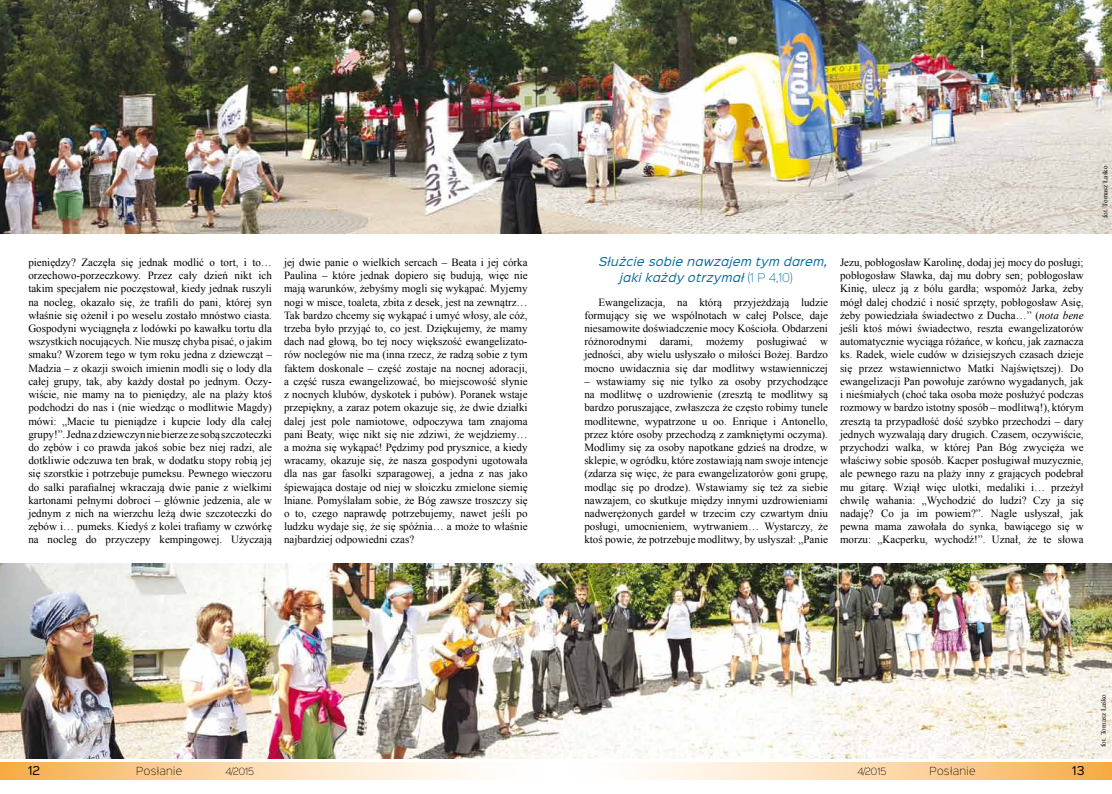
<style>
.page{position:relative;width:1112px;height:794px;background:#fff}
.page>*{position:absolute;margin:0;border:0;box-sizing:border-box;transform-origin:0 0}
.t1{font:11px/13.2px "Times New Roman";color:#000;text-align:justify}
.t2{font:italic 11px/16px "Sinkin Sans 400";letter-spacing:.03em;color:#006897}
.t3{font:11px "Sinkin Sans 400";color:#000}
.t4{font:10px "Sinkin Sans 200 X Light";letter-spacing:.03em;color:#000}
.t5{font:9px "Sinkin Sans 200 X Light";color:#000}
.t6{font:7px "Times New Roman";letter-spacing:.01em;color:#000}
.s1{font-family:"Sinkin Sans 200 X Light";font-style:normal}
.s2{font-style:italic}
</style>
<div class="page">
<img style="left:0;top:0;width:1111px;height:234px">
<img style="left:0;top:563px;width:1111px;height:196px">
<svg style="left:0;top:762px;width:477px;height:17px;background:#fbd7a9"></svg>
<svg style="left:640px;top:763px;width:471px;height:17px;background:#fbd7a9"></svg>
<p class="t1" style="left:28px;top:255px;width:245px">pieniędzy? Zaczęła się jednak modlić o tort, i to… orzechowo-porzeczkowy. Przez cały dzień nikt ich takim specjałem nie poczęstował, kiedy jednak ruszyli na nocleg, okazało się, że trafili do pani, której syn właśnie się ożenił i po weselu zostało mnóstwo ciasta.<br>Gospodyni wyciągnęła z lodówki po kawałku tortu dla wszystkich nocujących. Nie muszę chyba pisać, o jakim smaku? Wzorem tego w tym roku jedna z dziewcząt – Madzia – z okazji swoich imienin modli się o lody dla całej grupy, tak, aby każdy dostał po jednym. Oczy&shy;wiście, nie mamy na to pieniędzy, ale na plaży ktoś podchodzi do nas i (nie wiedząc o modlitwie Magdy) mówi: „Macie tu pieniądze i kupcie lody dla całej grupy!”. Jedna z dziewczyn nie bierze ze sobą szczoteczki do zębów i co prawda jakoś sobie bez niej radzi, ale dotkliwie odczuwa ten brak, w dodatku stopy robią jej się szorstkie i potrzebuje pumeksu. Pewnego wieczoru do salki parafialnej wkraczają dwie panie z wielkimi kartonami pełnymi dobroci – głównie jedzenia, ale w jednym z nich na wierzchu leżą dwie szczoteczki do zębów i… pumeks. Kiedyś z kolei trafiamy w czwórkę na nocleg do przyczepy kempingowej. Użyczają</p>
<p class="t1" style="left:284px;top:255px;width:245px">jej dwie panie o wielkich sercach – Beata i jej córka Paulina – które jednak dopiero się budują, więc nie mają warunków, żebyśmy mogli się wykąpać. Myjemy nogi w misce, toaleta, zbita z desek, jest na zewnątrz… Tak bardzo chcemy się wykąpać i umyć włosy, ale cóż, trzeba było przyjąć to, co jest. Dziękujemy, że mamy dach nad głową, bo tej nocy większość ewangelizato&shy;rów noclegów nie ma (inna rzecz, że radzą sobie z tym faktem doskonale – część zostaje na nocnej adoracji, a część rusza ewangelizować, bo miejscowość słynie z nocnych klubów, dyskotek i pubów). Poranek wstaje przepiękny, a zaraz potem okazuje się, że dwie działki dalej jest pole namiotowe, odpoczywa tam znajoma pani Beaty, więc nikt się nie zdziwi, że wejdziemy… a można się wykąpać! Pędzimy pod prysznice, a kiedy wracamy, okazuje się, że nasza gospodyni ugotowała dla nas gar fasolki szparagowej, a jedna z nas jako śpiewająca dostaje od niej w słoiczku zmielone siemię lniane. Pomyślałam sobie, że Bóg zawsze troszczy się o to, czego naprawdę potrzebujemy, nawet jeśli po ludzku wydaje się, że się spóźnia… a może to właśnie najbardziej odpowiedni czas?</p>
<p class="t2" style="left:619px;top:253px;width:209px;text-indent:-21px">Służcie sobie nawzajem tym darem, jaki każdy otrzymał <span class="s1">(1 P 4,10)</span></p>
<p class="t1" style="left:584px;top:295px;width:245px;text-indent:14px">Ewangelizacja, na którą przyjeżdżają ludzie formujący się we wspólnotach w całej Polsce, daje niesamowite doświadczenie mocy Kościoła. Obdarzeni różnorodnymi darami, możemy posługiwać w jedności, aby wielu usłyszało o miłości Bożej. Bardzo mocno uwidacznia się dar modlitwy wstawienniczej</p>
<p class="t1" style="left:584px;top:374px;width:245px">– wstawiamy się nie tylko za osoby przychodzące na modlitwę o uzdrowienie (zresztą te modlitwy są bardzo poruszające, zwłaszcza że często robimy tunele modlitewne, wypatrzone u oo. Enrique i Antonello, przez które osoby przechodzą z zamkniętymi oczyma).<br>Modlimy się za osoby napotkane gdzieś na drodze, w sklepie, w ogródku, które zostawiają nam swoje intencje (zdarza się więc, że para ewangelizatorów goni grupę, modląc się po drodze). Wstawiamy się też za siebie nawzajem, co skutkuje między innymi uzdrowieniami nadwerężonych gardeł w trzecim czy czwartym dniu posługi, umocnieniem, wytrwaniem… Wystarczy, że ktoś powie, że potrzebuje modlitwy, by usłyszał: „Panie</p>
<p class="t1" style="left:839px;top:255px;width:245px">Jezu, pobłogosław Karolinę, dodaj jej mocy do posługi; pobłogosław Sławka, daj mu dobry sen; pobłogosław Kinię, ulecz ją z bólu gardła; wspomóż Jarka, żeby mógł dalej chodzić i nosić sprzęty, pobłogosław Asię, żeby powiedziała świadectwo z Ducha…” (<span class="s2">nota bene </span>jeśli ktoś mówi świadectwo, reszta ewangelizatorów automatycznie wyciąga różańce, w końcu, jak zaznacza ks. Radek, wiele cudów w dzisiejszych czasach dzieje się przez wstawiennictwo Matki Najświętszej). Do ewangelizacji Pan powołuje zarówno wygadanych, jak i nieśmiałych (choć taka osoba może posłużyć podczas rozmowy w bardzo istotny sposób – modlitwą!), którym zresztą ta przypadłość dość szybko przechodzi – dary jednych wyzwalają dary drugich. Czasem, oczywiście, przychodzi walka, w której Pan Bóg zwycięża we właściwy sobie sposób. Kacper posługiwał muzycznie, ale pewnego razu na plaży inny z grających podebrał mu gitarę. Wziął więc ulotki, medaliki i… przeżył chwilę wahania: „Wychodzić do ludzi? Czy ja się nadaję? Co ja im powiem?”. Nagle usłyszał, jak pewna mama zawołała do synka, bawiącego się w morzu: „Kacperku, wychodź!”. Uznał, że te słowa</p>
<p class="t6" style="left:1100px;top:218px;width:54px;rotate:-90deg">fot. Tomasz Łaśko</p>
<p class="t3" style="left:28px;top:761px;width:13px">12</p>
<p class="t4" style="left:136px;top:763px;width:48px">Posłanie</p>
<p class="t5" style="left:225px;top:764px;width:30px">4/2015</p>
<p class="t5" style="left:857px;top:764px;width:30px">4/2015</p>
<p class="t4" style="left:929px;top:763px;width:48px">Posłanie</p>
<p class="t3" style="left:1071px;top:761px;width:14px">13</p>
<p class="t6" style="left:1098px;top:747px;width:54px;rotate:-90deg">fot. Tomasz Łaśko</p>
</div>
